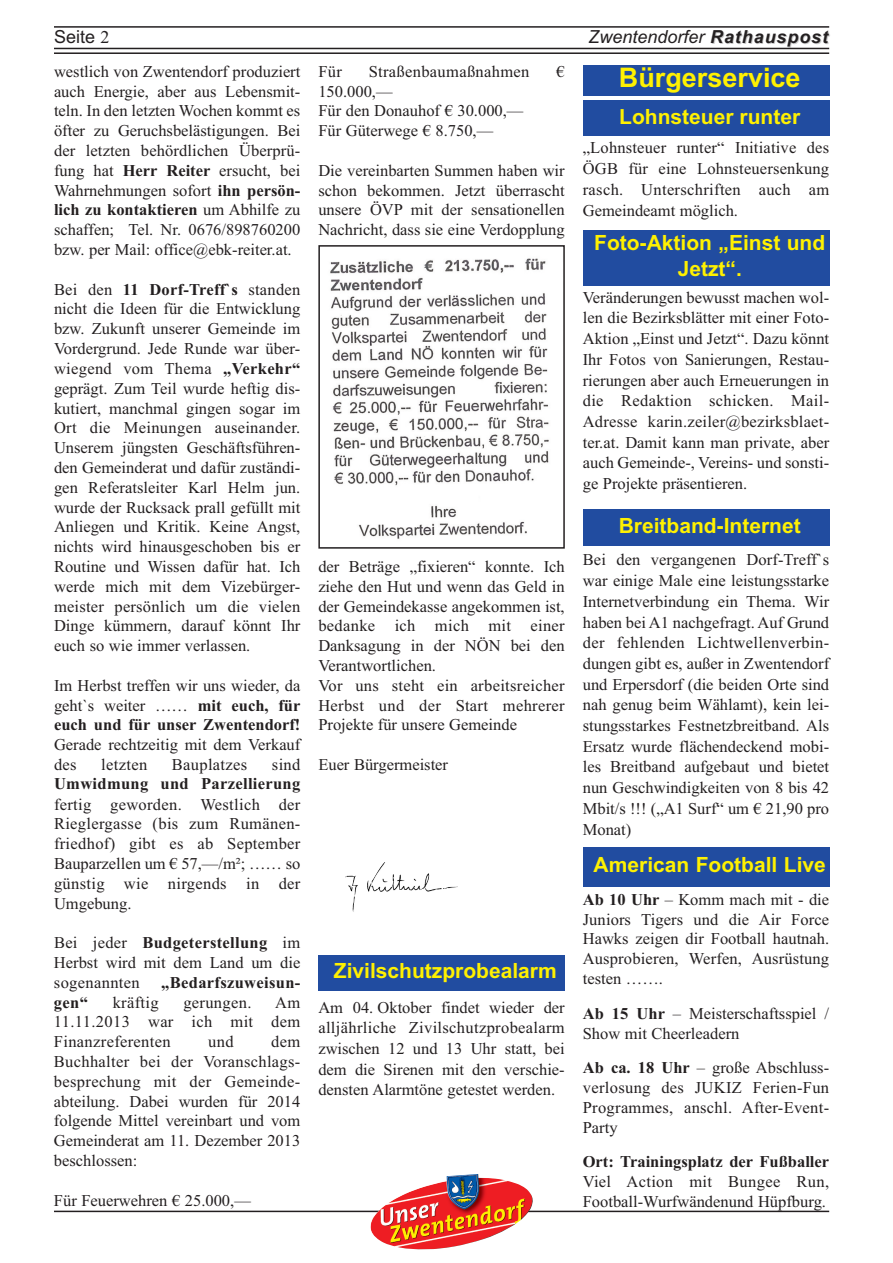
<style>
.page{position:relative;width:893px;height:1263px;background:#fff}
.page>*{position:absolute;margin:0;border:0;box-sizing:border-box;transform-origin:0 0}
.t1{font:700 27px "Arial";color:#fff101}
.t2{font:700 21px/25.2px "Arial";color:#fff101;text-align:center}
.t3{font:italic 18px "Arial";color:#231f20}
.t4{font:18px "Arial";color:#231f20}
.t5{font:16.5px/19.8px "Times New Roman";color:#231f20;text-align:justify}
.t6{font:16.5px "Times New Roman";letter-spacing:.02em;color:#231f20}
.t7{font:700 16.5px "Times New Roman";letter-spacing:.02em;color:#231f20}
.t8{font:700 16.5px "Times New Roman";color:#231f20}
.s1{font-family:"Times New Roman"}
.s2{font-weight:700}
</style>
<div class="page">
<hr style="left:54px;top:26px;width:775px;height:2px;background:#231f20">
<hr style="left:54px;top:48px;width:775px;height:1px;background:#231f20">
<hr style="left:54px;top:52px;width:775px;height:2px;background:#231f20">
<hr style="left:54px;top:1211px;width:775px;height:1px;background:#231f20">
<img style="left:370px;top:1174px;width:163px;height:75px">
<img style="left:345px;top:862px;width:113px;height:50px">
<div style="left:583px;top:65px;width:246px;height:31px;background:#214ca0"></div>
<div style="left:583px;top:100px;width:246px;height:36px;background:#214ca0"></div>
<img style="left:330px;top:258px;width:219px;height:281px">
<div style="left:318px;top:245px;width:247px;height:304px;border:2px solid #231f20"></div>
<div style="left:583px;top:230px;width:246px;height:55px;background:#214ca0"></div>
<div style="left:583px;top:509px;width:246px;height:36px;background:#214ca0"></div>
<div style="left:318px;top:955px;width:247px;height:36px;background:#214ca0"></div>
<div style="left:583px;top:847px;width:246px;height:40px;background:#214ca0"></div>
<p class="t4" style="left:54px;top:27px;width:57px">Seite <span class="s1">2</span></p>
<p class="t3" style="left:589px;top:27px;width:241px">Zwentendorfer <span class="s2">Rathauspost</span></p>
<p class="t5" style="left:54px;top:61px;width:248px">westlich von Zwentendorf produziert auch Energie, aber aus Lebensmit&shy;teln. In den letzten Wochen kommt es öfter zu Geruchsbelästigungen. Bei der letzten behördlichen Überprü&shy;fung hat <span class="s2">Herr Reiter</span> ersucht, bei Wahrnehmungen sofort <span class="s2">ihn persön&shy;lich zu kontaktieren</span> um Abhilfe zu schaffen; Tel. Nr. 0676/898760200 bzw. per Mail: office@ebk-reiter.at.</p>
<p class="t5" style="left:54px;top:279px;width:248px">Bei den <span class="s2">11 Dorf-Treff`s</span> standen nicht die Ideen für die Entwicklung bzw. Zukunft unserer Gemeinde im Vordergrund. Jede Runde war über&shy;wiegend vom Thema <span class="s2">„Verkehr“ </span>geprägt. Zum Teil wurde heftig dis&shy;kutiert, manchmal gingen sogar im Ort die Meinungen auseinander.<br>Unserem jüngsten Geschäftsführen&shy;den Gemeinderat und dafür zuständi&shy;gen Referatsleiter Karl Helm jun. wurde der Rucksack prall gefüllt mit Anliegen und Kritik. Keine Angst, nichts wird hinausgeschoben bis er Routine und Wissen dafür hat. Ich werde mich mit dem Vizebürger&shy;meister persönlich um die vielen Dinge kümmern, darauf könnt Ihr euch so wie immer verlassen.</p>
<p class="t5" style="left:54px;top:675px;width:248px">Im Herbst treffen wir uns wieder, da geht`s weiter …… <span class="s2">mit euch, für euch und für unser Zwentendorf!</span></p>
<p class="t5" style="left:54px;top:734px;width:248px">Gerade rechtzeitig mit dem Verkauf des</p>
<p class="t5" style="left:318px;top:61px;width:25px">Für</p>
<p class="t6" style="left:369px;top:62px;width:162px">Straßenbaumaßnahmen</p>
<p class="t5" style="left:556px;top:61px;width:10px">€</p>
<p class="t5" style="left:318px;top:81px;width:207px;text-align:left">150.000,—<br>Für den Donauhof € 30.000,—<br>Für Güterwege € 8.750,—</p>
<p class="t5" style="left:318px;top:160px;width:248px">Die vereinbarten Summen haben wir schon bekommen. Jetzt überrascht unsere ÖVP mit der sensationellen Nachricht, dass sie eine Verdopplung</p>
<h1 class="t1" style="left:619px;top:62px;width:183px">Bürgerservice</h1>
<p class="t2" style="left:619px;top:104px;width:182px">Lohnsteuer runter</p>
<p class="t5" style="left:583px;top:137px;width:248px;line-height:20.7px">„Lohnsteuer runter“ Initiative des ÖGB für eine Lohnsteuersenkung rasch. Unterschriften auch am Gemeindeamt möglich.</p>
<p class="t2" style="left:594px;top:231px;width:232px">Foto-Aktion „Einst und<br>Jetzt“.</p>
<p class="t5" style="left:583px;top:287px;width:248px;line-height:20.7px">Veränderungen bewusst machen wol&shy;len die Bezirksblätter mit einer Foto-Aktion „Einst und Jetzt“. Dazu könnt Ihr Fotos von Sanierungen, Restau&shy;rierungen aber auch Erneuerungen in die Redaktion schicken. Mail-Adresse karin.zeiler@bezirksblaet&shy;ter.at. Damit kann man private, aber auch Gemeinde-, Vereins- und sonsti&shy;ge Projekte präsentieren.</p>
<p class="t2" style="left:619px;top:513px;width:184px">Breitband-Internet</p>
<p class="t5" style="left:583px;top:549px;width:248px;line-height:20.7px">Bei den vergangenen Dorf-Treff`s war einige Male eine leistungsstarke Internetverbindung ein Thema. Wir haben bei A1 nachgefragt. Auf Grund der fehlenden Lichtwellenverbin&shy;dungen gibt es, außer in Zwentendorf und Erpersdorf (die beiden Orte sind nah genug beim Wählamt), kein lei&shy;stungsstarkes Festnetzbreitband. Als Ersatz wurde flächendeckend mobi&shy;les Breitband aufgebaut und bietet nun Geschwindigkeiten von 8 bis 42<br>Mbit/s !!! („A1 Surf“ um € 21,90 pro Monat)</p>
<p class="t5" style="left:318px;top:556px;width:248px;text-align:left">der Beträge „fixieren“ konnte. Ich ziehe den Hut und wenn das Geld in der Gemeindekasse angekommen ist, bedanke ich mich mit einer<br>Danksagung in der NÖN bei den<br>Verantwortlichen.<br>Vor uns steht ein arbeitsreicher<br>Herbst und der Start mehrerer<br>Projekte für unsere Gemeinde</p>
<p class="t5" style="left:318px;top:754px;width:131px">Euer Bürgermeister</p>
<p class="t6" style="left:101px;top:755px;width:47px">letzten</p>
<p class="t6" style="left:172px;top:755px;width:77px">Bauplatzes</p>
<p class="t5" style="left:272px;top:754px;width:30px">sind</p>
<p class="t7" style="left:54px;top:774px;width:248px">Umwidmung und Parzellierung</p>
<p class="t5" style="left:54px;top:794px;width:248px">fertig geworden. Westlich der Rieglergasse (bis zum Rumänen&shy;friedhof) gibt es ab September Bauparzellen um € 57,—/m²; …… so günstig wie nirgends in der Umgebung.</p>
<p class="t5" style="left:54px;top:932px;width:248px">Bei jeder <span class="s2">Budgeterstellung</span> im Herbst wird mit dem Land um die sogenannten</p>
<p class="t2" style="left:594px;top:852px;width:234px">American Football Live</p>
<p class="t5" style="left:583px;top:889px;width:248px"><span class="s2">Ab 10 Uhr</span> – Komm mach mit - die Juniors Tigers und die Air Force Hawks zeigen dir Football hautnah.<br>Ausprobieren, Werfen, Ausrüstung testen …….</p>
<p class="t5" style="left:583px;top:1003px;width:248px"><span class="s2">Ab 15 Uhr</span> – Meisterschaftsspiel /<br>Show mit Cheerleadern</p>
<p class="t5" style="left:583px;top:1058px;width:248px"><span class="s2">Ab ca. 18 Uhr</span> – große Abschluss&shy;verlosung des JUKIZ Ferien-Fun Programmes, anschl. After-Event-Party</p>
<p class="t8" style="left:583px;top:1152px;width:248px">Ort: Trainingsplatz der Fußballer</p>
<p class="t5" style="left:583px;top:1172px;width:248px">Viel Action mit Bungee Run,<br>Football-Wurfwändenund Hüpfburg.</p>
<p class="t2" style="left:334px;top:958px;width:224px">Zivilschutzprobealarm</p>
<p class="t7" style="left:161px;top:972px;width:141px">„Bedarfszuweisun-</p>
<p class="t7" style="left:54px;top:992px;width:35px">gen“</p>
<p class="t6" style="left:113px;top:992px;width:47px">kräftig</p>
<p class="t6" style="left:183px;top:992px;width:70px">gerungen.</p>
<p class="t5" style="left:54px;top:992px;width:248px;text-indent:221px">Am 11.11.2013 war ich mit dem Finanzreferenten</p>
<p class="t5" style="left:318px;top:996px;width:248px;line-height:20.7px">Am 04. Oktober findet wieder der alljährliche Zivilschutzprobealarm zwischen 12 und 13 Uhr statt, bei dem die Sirenen mit den verschie&shy;densten Alarmtöne getestet werden.</p>
<p class="t5" style="left:54px;top:1031px;width:248px;text-indent:217px">dem Buchhalter bei der Voranschlags&shy;besprechung mit der Gemeinde&shy;abteilung. Dabei wurden für 2014 folgende Mittel vereinbart und vom Gemeinderat am 11. Dezember 2013 beschlossen:</p>
<p class="t5" style="left:54px;top:1190px;width:198px">Für Feuerwehren € 25.000,—</p>
<p class="t5" style="left:208px;top:1031px;width:27px">und</p>
</div>
